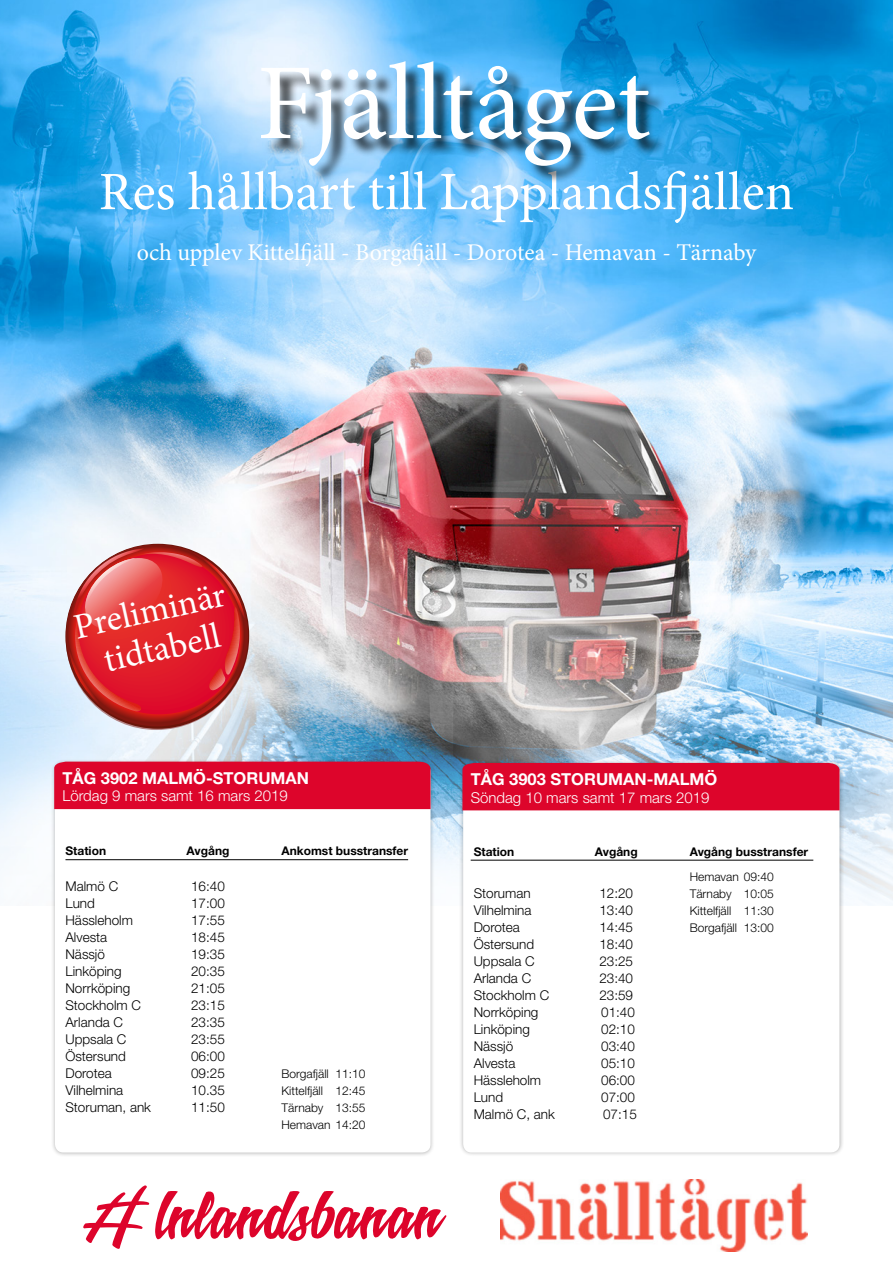
<style>
.page{position:relative;width:893px;height:1263px;background:#fff}
.page>*{position:absolute;margin:0;border:0;box-sizing:border-box;transform-origin:0 0}
.t1{font:108px "Minion Pro";color:#fff}
.t2{font:54px "Minion Pro";color:#fff}
.t3{font:36px/39.2px "Minion Pro";color:#fff;text-align:center}
.t4{font:24px "Minion Pro";letter-spacing:-.005em;color:#fff}
.t5{font:700 16.5px "Helvetica Neue LT";color:#fff}
.t6{font:300 15px "Helvetica Neue LT";color:#fff}
.t7{font:300 13.5px "Helvetica Neue LT";color:#000}
.t8{font:300 12px/16.2px "Helvetica Neue LT";color:#000}
.t9{font:700 12px "Helvetica Neue LT";color:#000}
.s1{font-style:inherit}
</style>
<div class="page">
<img style="left:0;top:0;width:893px;height:905px">
<div style="left:50px;top:758px;width:385px;height:399px;background:#000;opacity:.3"></div>
<div style="left:55px;top:763px;width:376px;height:389px;background:#fff;border-radius:9px"></div>
<div style="left:54px;top:762px;width:377px;height:47px;background:#dd052b"></div>
<hr style="left:65px;top:859px;width:343px;height:1px;background:#000">
<div style="left:458px;top:760px;width:386px;height:397px;background:#000;opacity:.3"></div>
<div style="left:463px;top:764px;width:376px;height:388px;background:#fff;border-radius:9px"></div>
<div style="left:462px;top:763px;width:377px;height:47px;background:#dd052b"></div>
<img style="left:500px;top:1180px;width:308px;height:71px">
<svg style="left:83px;top:1185px;width:66px;height:64px"></svg>
<svg style="left:155px;top:1191px;width:291px;height:50px"></svg>
<div style="left:264px;top:64px;width:403px;height:120px;background:#000;opacity:.75"></div>
<svg style="left:68px;top:549px;width:178px;height:176px;background:#d94a50"></svg>
<hr style="left:471px;top:860px;width:342px;height:1px;background:#000">
<h1 class="t1" style="left:257px;top:31px;width:395px">Fjälltåget</h1>
<h2 class="t2" style="left:99px;top:156px;width:697px">Res hållbart till Lapplandsfjällen</h2>
<h3 class="t4" style="left:137px;top:236px;width:621px">och upplev Kittelfjäll - Borgafjäll - Dorotea - Hemavan - Tärnaby</h3>
<h3 class="t3" style="left:70px;top:609px;width:156px;rotate:-13deg">Preliminär tidtabell</h3>
<p class="t5" style="left:62px;top:768px;width:248px">TÅG 3902 MALMÖ-STORUMAN</p>
<p class="t6" style="left:62px;top:787px;width:227px">Lördag 9 mars samt 16 mars 2019</p>
<p class="t9" style="left:65px;top:843px;width:42px">Station</p>
<p class="t9" style="left:187px;top:843px;width:44px">Avgång</p>
<p class="t9" style="left:281px;top:843px;width:128px">Ankomst busstransfer</p>
<p class="t7" style="left:65px;top:878px;width:54px">Malmö C</p>
<p class="t7" style="left:191px;top:878px;width:35px">16:40</p>
<p class="t7" style="left:65px;top:895px;width:31px">Lund</p>
<p class="t7" style="left:191px;top:895px;width:35px">17:00</p>
<p class="t7" style="left:65px;top:912px;width:69px">Hässleholm</p>
<p class="t7" style="left:191px;top:912px;width:35px">17:55</p>
<p class="t7" style="left:65px;top:929px;width:43px">Alvesta</p>
<p class="t7" style="left:191px;top:929px;width:35px">18:45</p>
<p class="t7" style="left:65px;top:946px;width:41px">Nässjö</p>
<p class="t7" style="left:191px;top:946px;width:35px">19:35</p>
<p class="t7" style="left:65px;top:963px;width:58px">Linköping</p>
<p class="t7" style="left:191px;top:963px;width:35px">20:35</p>
<p class="t7" style="left:65px;top:980px;width:66px">Norrköping</p>
<p class="t7" style="left:191px;top:980px;width:35px">21:05</p>
<p class="t7" style="left:65px;top:997px;width:77px">Stockholm C</p>
<p class="t7" style="left:191px;top:997px;width:35px">23:15</p>
<p class="t7" style="left:65px;top:1014px;width:59px">Arlanda C</p>
<p class="t7" style="left:191px;top:1014px;width:35px">23:35</p>
<p class="t7" style="left:65px;top:1031px;width:63px">Uppsala C</p>
<p class="t7" style="left:191px;top:1031px;width:35px">23:55</p>
<p class="t7" style="left:65px;top:1048px;width:62px">Östersund</p>
<p class="t7" style="left:191px;top:1048px;width:35px">06:00</p>
<p class="t7" style="left:65px;top:1065px;width:48px">Dorotea</p>
<p class="t7" style="left:191px;top:1065px;width:35px">09:25</p>
<p class="t8" style="left:281px;top:1066px;width:86px">Borgafjäll 11:10</p>
<p class="t7" style="left:65px;top:1082px;width:59px">Vilhelmina</p>
<p class="t7" style="left:191px;top:1082px;width:35px">10.35</p>
<p class="t8" style="left:281px;top:1083px;width:86px">Kittelfjäll 12:45</p>
<p class="t7" style="left:65px;top:1099px;width:87px">Storuman, ank</p>
<p class="t7" style="left:191px;top:1099px;width:35px">11:50</p>
<p class="t8" style="left:281px;top:1100px;width:86px">Tärnaby 13:55<br>Hemavan 14:20</p>
<p class="t5" style="left:471px;top:769px;width:248px">TÅG 3903 STORUMAN-MALMÖ</p>
<p class="t6" style="left:471px;top:788px;width:240px"><span class="s1">S</span>öndag 10 mars samt 17 mars 2019</p>
<p class="t9" style="left:474px;top:844px;width:42px">Station</p>
<p class="t9" style="left:595px;top:844px;width:44px">Avgång</p>
<p class="t9" style="left:690px;top:844px;width:120px">Avgång busstransfer</p>
<p class="t8" style="left:690px;top:868px;width:86px">Hemavan 09:40</p>
<p class="t7" style="left:474px;top:885px;width:59px">Storuman</p>
<p class="t7" style="left:599px;top:885px;width:35px">12:20</p>
<p class="t8" style="left:690px;top:885px;width:86px">Tärnaby 10:05</p>
<p class="t7" style="left:474px;top:902px;width:59px">Vilhelmina</p>
<p class="t7" style="left:599px;top:902px;width:35px">13:40</p>
<p class="t8" style="left:690px;top:902px;width:86px">Kittelfjäll 11:30</p>
<p class="t7" style="left:474px;top:919px;width:48px">Dorotea</p>
<p class="t7" style="left:599px;top:919px;width:35px">14:45</p>
<p class="t8" style="left:690px;top:919px;width:86px">Borgafjäll 13:00</p>
<p class="t7" style="left:474px;top:936px;width:62px">Östersund</p>
<p class="t7" style="left:599px;top:936px;width:35px">18:40</p>
<p class="t7" style="left:474px;top:953px;width:63px">Uppsala C</p>
<p class="t7" style="left:599px;top:953px;width:35px">23:25</p>
<p class="t7" style="left:474px;top:970px;width:59px">Arlanda C</p>
<p class="t7" style="left:599px;top:970px;width:35px">23:40</p>
<p class="t7" style="left:474px;top:987px;width:77px">Stockholm C</p>
<p class="t7" style="left:599px;top:987px;width:35px">23:59</p>
<p class="t7" style="left:474px;top:1004px;width:66px">Norrköping</p>
<p class="t7" style="left:601px;top:1004px;width:35px">01:40</p>
<p class="t7" style="left:474px;top:1021px;width:58px">Linköping</p>
<p class="t7" style="left:601px;top:1021px;width:35px">02:10</p>
<p class="t7" style="left:474px;top:1038px;width:41px">Nässjö</p>
<p class="t7" style="left:601px;top:1038px;width:35px">03:40</p>
<p class="t7" style="left:474px;top:1055px;width:43px">Alvesta</p>
<p class="t7" style="left:601px;top:1055px;width:35px">05:10</p>
<p class="t7" style="left:474px;top:1072px;width:69px">Hässleholm</p>
<p class="t7" style="left:601px;top:1072px;width:35px">06:00</p>
<p class="t7" style="left:474px;top:1089px;width:31px">Lund</p>
<p class="t7" style="left:601px;top:1089px;width:35px">07:00</p>
<p class="t7" style="left:474px;top:1106px;width:83px">Malmö C, ank</p>
<p class="t7" style="left:603px;top:1106px;width:35px">07:15</p>
</div>
